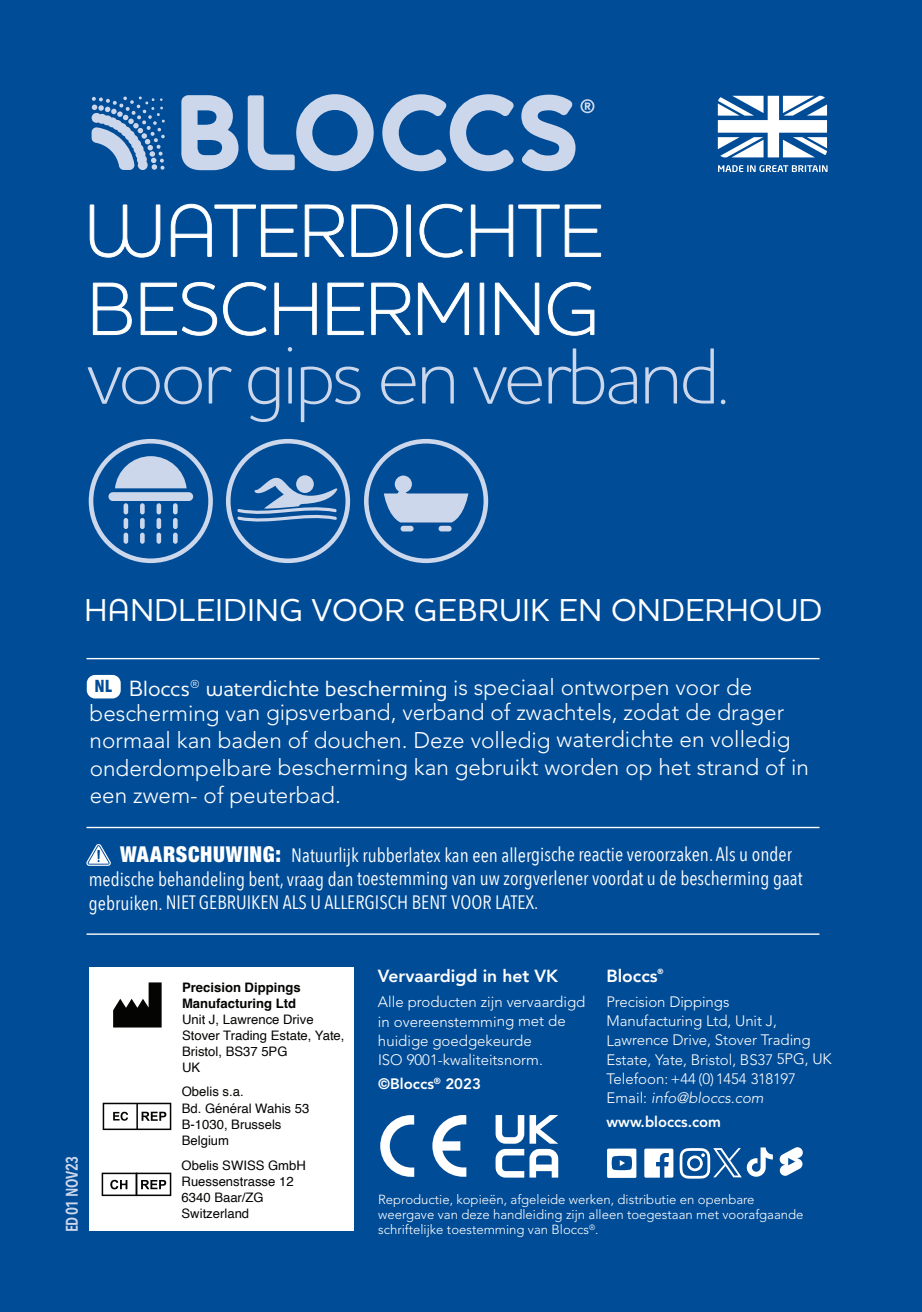
<style>
.page{position:relative;width:922px;height:1312px;background:#fff}
.page>*{position:absolute;margin:0;border:0;box-sizing:border-box;transform-origin:0 0}
.t1{font:300 80.75px "Houschka Pro";letter-spacing:-.04em;color:#ccd7ec}
.t2{font:300 75.5px/78px "Houschka Pro";color:#fff}
.t3{font:500 32.25px "Houschka Pro";letter-spacing:.015em;color:#fff}
.t4{font:300 22.5px/27.5px "Avenir LT Std";color:#fff}
.t5{font:500 22.5px "Houschka Pro";color:#fff}
.t6{font:19.25px/23.8px "Avenir Next Condensed";color:#fff}
.t7{font:800 17.5px "Avenir";color:#fff}
.t8{font:700 17.25px "Avenir Next Condensed";color:#004c97}
.t9{font:600 16.75px "Avenir Next Condensed";letter-spacing:-.02em;color:#ccd7ec;scale:.95 1}
.t10{font:300 15px/19.2px "Avenir LT Std";color:#fff}
.t11{font:800 15px "Avenir LT Std";color:#fff}
.t12{font:13px/16px "Helvetica";color:#040503}
.t13{font:300 13px/15px "Avenir LT Std";color:#fff}
.t14{font:700 13px/16px "Helvetica";color:#040503}
.t15{font:800 7.5px "Avenir";color:#fff}
.s1{font-family:"Avenir LT Std";font-weight:300}
.s2{font-family:"Helvetica Neue LT Std";font-weight:900;font-stretch:condensed;font-size:22px}
.s3{font-style:italic}
</style>
<div class="page">
<div style="left:1px;top:0;width:920px;height:1310px;background:#004c97"></div>
<svg style="left:89px;top:204px;width:71px;height:54px"></svg>
<svg style="left:170px;top:203px;width:127px;height:54px"></svg>
<svg style="left:304px;top:204px;width:40px;height:53px"></svg>
<svg style="left:351px;top:204px;width:47px;height:53px"></svg>
<div style="left:406px;top:204px;width:4px;height:53px;border:1px solid #fff"></div>
<svg style="left:419px;top:203px;width:44px;height:55px"></svg>
<svg style="left:470px;top:204px;width:131px;height:53px"></svg>
<svg style="left:93px;top:282px;width:39px;height:53px"></svg>
<svg style="left:140px;top:282px;width:77px;height:54px"></svg>
<svg style="left:223px;top:282px;width:44px;height:54px"></svg>
<svg style="left:274px;top:282px;width:43px;height:53px"></svg>
<svg style="left:327px;top:282px;width:37px;height:53px"></svg>
<svg style="left:371px;top:282px;width:40px;height:53px"></svg>
<svg style="left:417px;top:282px;width:52px;height:53px"></svg>
<div style="left:479px;top:283px;width:5px;height:52px;border:1px solid #fff"></div>
<svg style="left:494px;top:282px;width:45px;height:53px"></svg>
<svg style="left:547px;top:282px;width:47px;height:54px"></svg>
<svg style="left:226px;top:439px;width:124px;height:124px"></svg>
<div style="left:296px;top:475px;width:18px;height:18px;background:#ccd7ec;border-radius:50%"></div>
<svg style="left:364px;top:439px;width:124px;height:124px"></svg>
<div style="left:394px;top:475px;width:18px;height:17px;background:#ccd7ec;border-radius:50%"></div>
<svg style="left:89px;top:439px;width:124px;height:124px"></svg>
<svg style="left:717px;top:96px;width:109px;height:61px"></svg>
<svg style="left:718px;top:165px;width:109px;height:7px"></svg>
<hr style="left:86px;top:657px;width:733px;height:2px;background:#fff">
<hr style="left:86px;top:826px;width:733px;height:2px;background:#fff">
<hr style="left:86px;top:933px;width:733px;height:1px;background:#fff">
<svg style="left:86px;top:844px;width:25px;height:21px"></svg>
<svg style="left:248px;top:94px;width:125px;height:77px"></svg>
<svg style="left:382px;top:94px;width:132px;height:77px"></svg>
<svg style="left:181px;top:95px;width:57px;height:75px"></svg>
<svg style="left:91px;top:96px;width:74px;height:74px"></svg>
<svg style="left:521px;top:95px;width:73px;height:76px"></svg>
<div style="left:87px;top:674px;width:34px;height:24px;background:#fff;border-radius:8px"></div>
<svg style="left:380px;top:1115px;width:34px;height:61px"></svg>
<svg style="left:432px;top:1115px;width:34px;height:61px"></svg>
<svg style="left:495px;top:1115px;width:63px;height:62px"></svg>
<svg style="left:644px;top:1148px;width:29px;height:29px"></svg>
<svg style="left:607px;top:1148px;width:29px;height:29px"></svg>
<svg style="left:779px;top:1147px;width:23px;height:28px"></svg>
<svg style="left:679px;top:1147px;width:93px;height:31px"></svg>
<div style="left:89px;top:967px;width:265px;height:263px;background:#fff"></div>
<svg style="left:113px;top:982px;width:49px;height:45px"></svg>
<svg style="left:102px;top:1172px;width:69px;height:23px"></svg>
<svg style="left:103px;top:1102px;width:68px;height:27px"></svg>
<h2 class="t2" style="left:84px;top:190px;width:520px">WATERDICHTE<br>BESCHERMING</h2>
<h1 class="t1" style="left:87px;top:324px;width:642px">voor gips en verband.</h1>
<h3 class="t3" style="left:85px;top:589px;width:739px">HANDLEIDING VOOR GEBRUIK EN ONDERHOUD</h3>
<h3 class="t5" style="left:129px;top:673px;width:624px">Bloccs® waterdichte bescherming <span class="s1">is speciaal ontworpen voor de</span></h3>
<h3 class="t4" style="left:90px;top:698px;width:720px">bescherming van gipsverband, verband of zwachtels, zodat de drager normaal kan baden of douchen. Deze volledig waterdichte en volledig onderdompelbare bescherming kan gebruikt worden op het strand of in een zwem- of peuterbad.</h3>
<p class="t6" style="left:89px;top:843px;width:715px;text-indent:31px"><span class="s2">WAARSCHUWING:</span> Natuurlijk rubberlatex kan een allergische reactie veroorzaken. Als u onder medische behandeling bent, vraag dan toestemming van uw zorgverlener voordat u de bescherming gaat gebruiken. NIET GEBRUIKEN ALS U ALLERGISCH BENT VOOR LATEX.</p>
<p class="t8" style="left:95px;top:675px;width:19px">NL</p>
<p class="t9" style="left:61px;top:1231px;width:82px;rotate:-90deg">ED01 NOV23</p>
<p class="t14" style="left:182px;top:980px;width:120px">Precision Dippings<br>Manufacturing Ltd</p>
<p class="t12" style="left:182px;top:1012px;width:164px">Unit J, Lawrence Drive<br>Stover Trading Estate, Yate,<br>Bristol, BS37 5PG<br>UK</p>
<p class="t12" style="left:182px;top:1084px;width:129px">Obelis s.a.<br>Bd. Général Wahis 53<br>B-1030, Brussels<br>Belgium</p>
<p class="t12" style="left:181px;top:1157px;width:126px">Obelis SWISS GmbH<br>Ruessenstrasse 12<br>6340 Baar/ZG<br>Switzerland</p>
<p class="t7" style="left:378px;top:964px;width:182px">Vervaardigd in het VK</p>
<p class="t10" style="left:378px;top:992px;width:209px">Alle producten zijn vervaardigd in overeenstemming met de huidige goedgekeurde<br>ISO 9001-kwaliteitsnorm.</p>
<p class="t11" style="left:378px;top:1074px;width:104px">©Bloccs<sup>®</sup> 2023</p>
<p class="t7" style="left:606px;top:964px;width:53px">Bloccs</p>
<p class="t15" style="left:657px;top:966px;width:8px">®</p>
<p class="t10" style="left:606px;top:991px;width:227px">Precision Dippings<br>Manufacturing Ltd, Unit J,<br>Lawrence Drive, Stover Trading<br>Estate, Yate, Bristol, BS37 5PG, UK<br>Telefoon:+44 (0) 1454 318197<br>Email: <span class="s3">info@bloccs.com</span></p>
<p class="t11" style="left:606px;top:1112px;width:116px">www.bloccs.com</p>
<p class="t13" style="left:378px;top:1191px;width:427px">Reproductie, kopieën, afgeleide werken, distributie en openbare weergave van deze handleiding zijn alleen toegestaan met voorafgaande schriftelijke toestemming van Bloccs<sup>®</sup>.</p>
</div>
